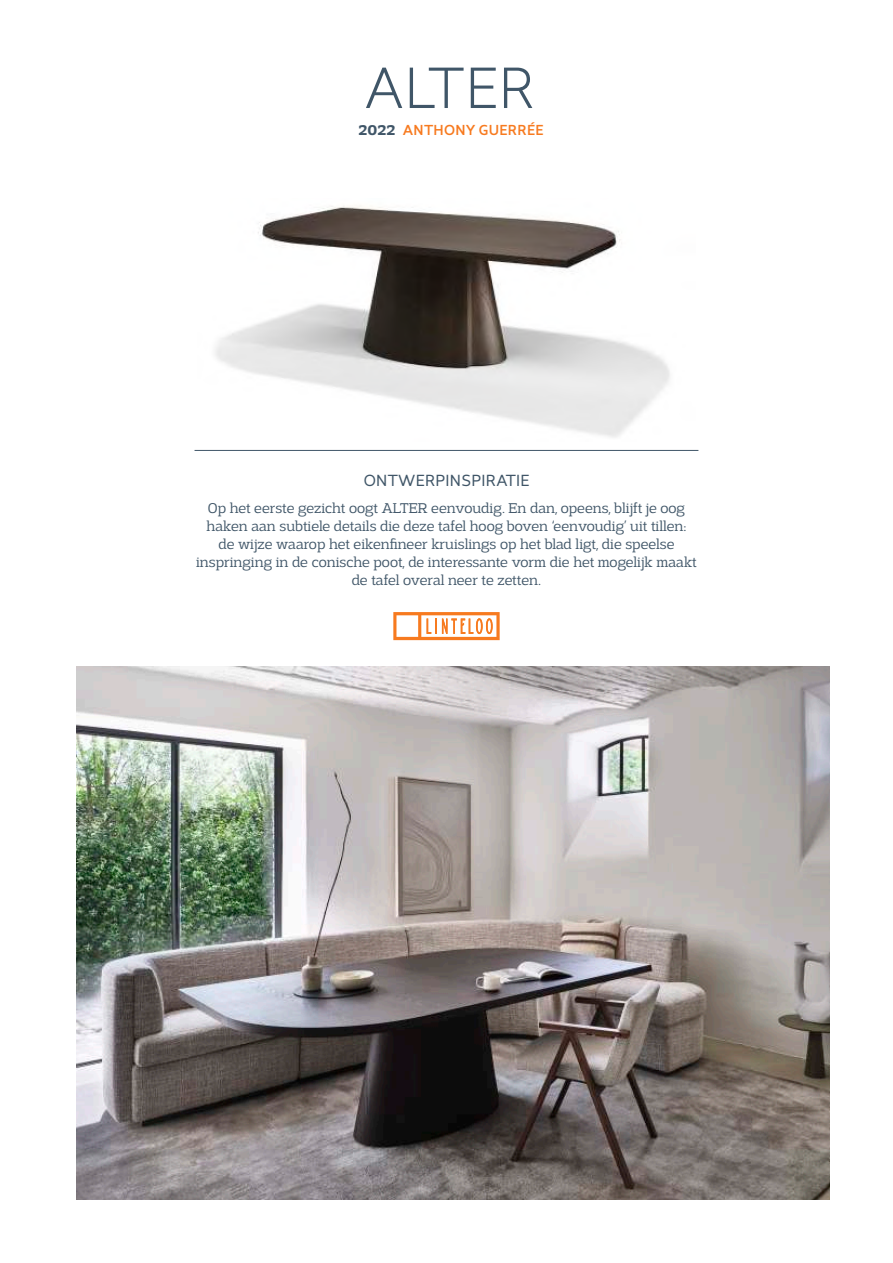
<style>
.page{position:relative;width:893px;height:1263px;background:#fff}
.page>*{position:absolute;margin:0;border:0;box-sizing:border-box;transform-origin:0 0}
.t1{font:300 54px "Revisal";letter-spacing:.02em;color:#405668}
.t2{font:300 15px/18px "Adria Slab";color:#405668;text-align:center}
.t3{font:15px "Revisal";letter-spacing:.02em;color:#405668}
.t4{font:500 13.5px "Revisal";letter-spacing:.02em;color:#f77a1f}
.s1{font-family:"Adria Slab";font-weight:700;font-size:15px;color:#405668}
</style>
<div class="page">
<svg style="left:393px;top:612px;width:107px;height:28px"></svg>
<img style="left:76px;top:666px;width:753px;height:533px">
<img style="left:215px;top:205px;width:455px;height:233px">
<hr style="left:195px;top:450px;width:503px;height:1px;background:#405668">
<h1 class="t1" style="left:365px;top:58px;width:172px">ALTER</h1>
<p class="t4" style="left:359px;top:122px;width:186px"><span class="s1">2022</span> ANTHONY GUERRÉE</p>
<p class="t3" style="left:364px;top:472px;width:167px">ONTWERPINSPIRATIE</p>
<p class="t2" style="left:196px;top:500px;width:502px">Op het eerste gezicht oogt ALTER eenvoudig. En dan, opeens, blijft je oog haken aan subtiele details die deze tafel hoog boven ‘eenvoudig’ uit tillen:<br>de wijze waarop het eikenfineer kruislings op het blad ligt, die speelse inspringing in de conische poot, de interessante vorm die het mogelijk maakt de tafel overal neer te zetten.</p>
</div>
